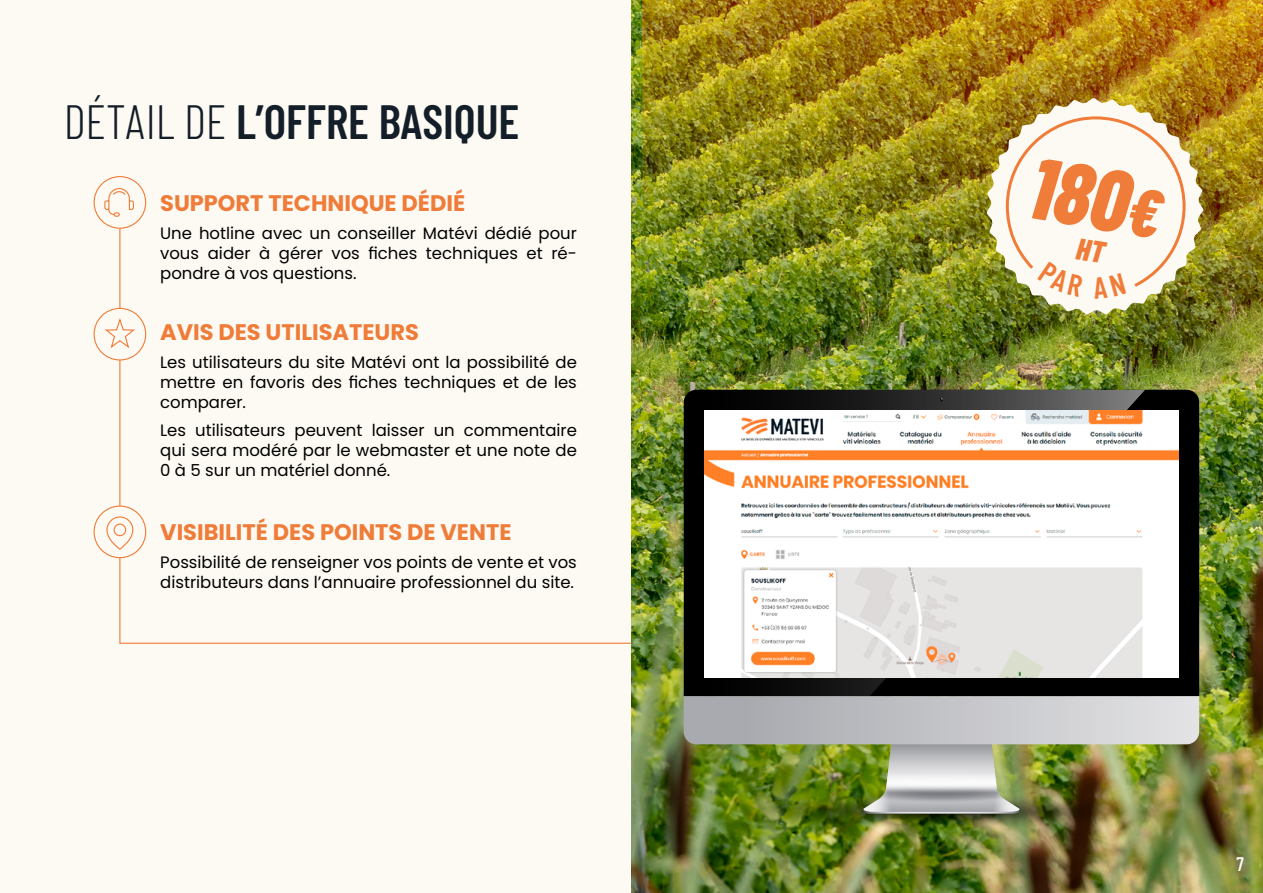
<style>
.page{position:relative;width:1263px;height:893px;background:#fdfaf3}
.page>*{position:absolute;margin:0;border:0;box-sizing:border-box;transform-origin:0 0}
.t1{font:italic 800 86.85px "Barlow Condensed";color:#ef7c38}
.t2{font:600 48px "Barlow Condensed";color:#141e29}
.t3{font:700 22.5px "Poppins";color:#ef7c38}
.t4{font:500 19.5px "Barlow Condensed";color:#fff}
.t5{font:16.5px/19.8px "Poppins";color:#000;text-align:justify}
.s1{font-weight:300}
.s2{font-size:67.8px}
</style>
<div class="page">
<svg style="left:119px;top:228px;width:512px;height:416px"></svg>
<img style="left:631px;top:0;width:632px;height:893px">
<img style="left:642px;top:0;width:621px;height:648px">
<div style="left:94px;top:506px;width:52px;height:52px;background:#fdfaf3;border-radius:50%"></div>
<div style="left:94px;top:505px;width:52px;height:53px;border:1px solid #ef7c38;border-radius:50%"></div>
<svg style="left:106px;top:516px;width:28px;height:34px"></svg>
<div style="left:94px;top:176px;width:52px;height:53px;border:1px solid #ef7c38;border-radius:50%"></div>
<div style="left:94px;top:308px;width:52px;height:52px;background:#fdfaf3;border-radius:50%"></div>
<div style="left:94px;top:308px;width:52px;height:52px;border:1px solid #ef7c38;border-radius:50%"></div>
<svg style="left:104px;top:188px;width:30px;height:29px"></svg>
<svg style="left:105px;top:318px;width:30px;height:30px"></svg>
<img style="left:688px;top:792px;width:511px;height:37px;border-radius:50%">
<img style="left:684px;top:696px;width:515px;height:118px">
<div style="left:1145px;top:390px;width:54px;height:306px;background:#000"></div>
<svg style="left:684px;top:390px;width:461px;height:306px;background:#141414"></svg>
<svg style="left:939px;top:397px;width:5px;height:5px"></svg>
<img style="left:704px;top:410px;width:474px;height:268px">
<img style="left:987px;top:98px;width:216px;height:217px">
<svg style="left:995px;top:107px;width:200px;height:199px"></svg>
<h2 class="t2" style="left:64px;top:92px;width:457px"><span class="s1">DÉTAIL DE</span> L’OFFRE BASIQUE</h2>
<h3 class="t3" style="left:160px;top:190px;width:307px">SUPPORT TECHNIQUE DÉDIÉ</h3>
<p class="t5" style="left:160px;top:224px;width:418px">Une hotline avec un conseiller Matévi dédié pour vous aider à gérer vos fiches techniques et ré&shy;pondre à vos questions.</p>
<h3 class="t3" style="left:160px;top:319px;width:260px">AVIS DES UTILISATEURS</h3>
<p class="t5" style="left:160px;top:353px;width:418px">Les utilisateurs du site Matévi ont la possibilité de mettre en favoris des fiches techniques et de les comparer.</p>
<p class="t5" style="left:160px;top:421px;width:418px">Les utilisateurs peuvent laisser un commentaire qui sera modéré par le webmaster et une note de 0 à 5 sur un matériel donné.</p>
<h3 class="t3" style="left:160px;top:519px;width:353px">VISIBILITÉ DES POINTS DE VENTE</h3>
<p class="t5" style="left:160px;top:553px;width:418px">Possibilité de renseigner vos points de vente et vos distributeurs dans l’annuaire professionnel du site.</p>
<h1 class="t1" style="left:1039px;top:133px;width:134px;rotate:9deg">180<span class="s2">€</span></h1>
<p class="t4" style="left:1236px;top:851px;width:9px">7</p>
</div>
